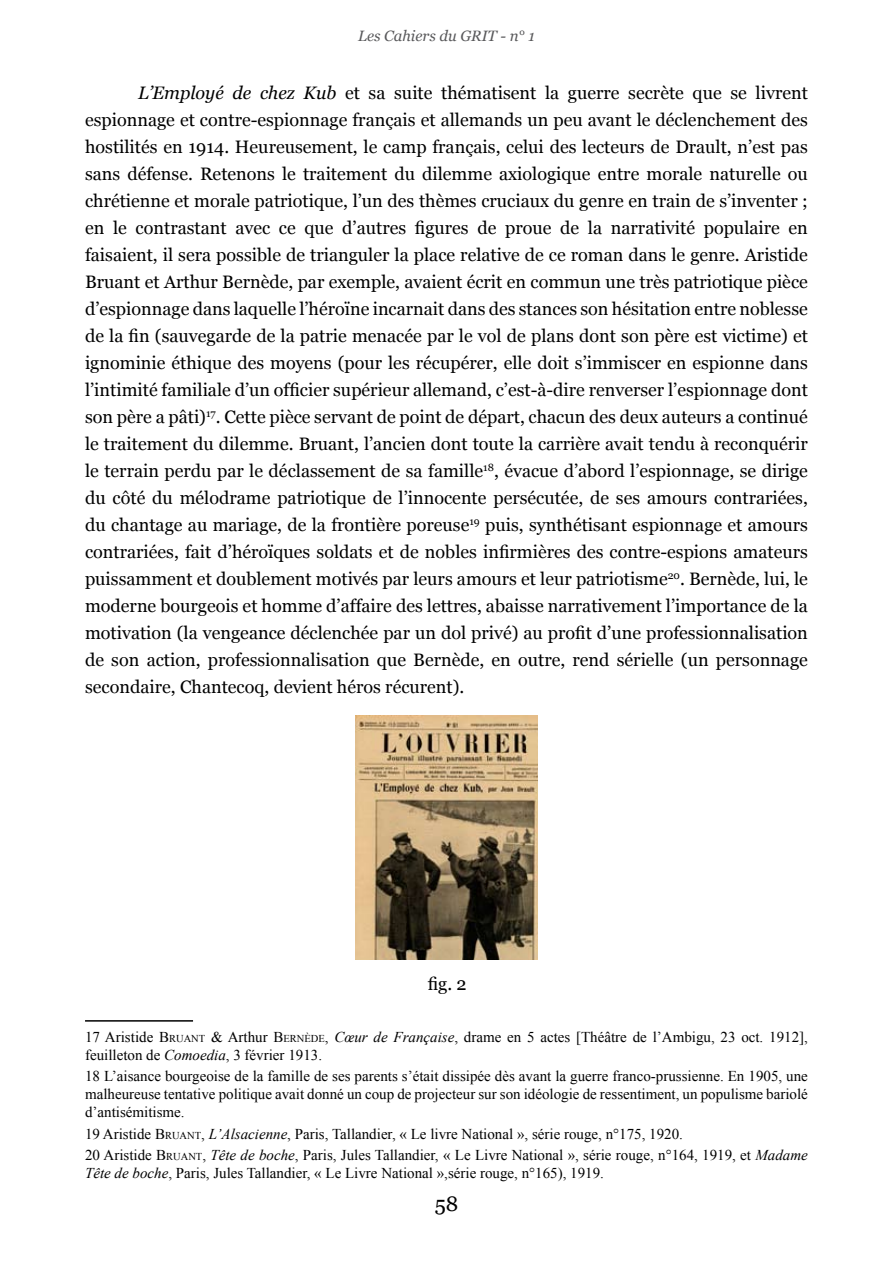
<style>
.page{position:relative;width:893px;height:1263px;background:#fff}
.page>*{position:absolute;margin:0;border:0;box-sizing:border-box;transform-origin:0 0}
.t1{font:21px "Georgia";color:#000}
.t2{font:18px/27px "Georgia";color:#000;text-align:justify}
.t3{font:15px/18px "Times New Roman";color:#000}
.t4{font:italic 15px "Georgia";color:#58585a}
.s1{font-style:italic}
.s2{font-style:inherit}
.s3{font-size:10.5px}
</style>
<div class="page">
<hr style="left:85px;top:1020px;width:108px;height:2px;background:#000">
<img style="left:356px;top:716px;width:181px;height:244px">
<p class="t4" style="left:358px;top:26px;width:178px">Les Cahiers du GRIT - n° 1</p>
<p class="t2" style="left:85px;top:79px;width:724px;text-indent:53px"><span class="s1">L’Employé de chez Kub</span> et sa suite thématisent la guerre secrète que se livrent espionnage et contre-espionnage français et allemands un peu avant le déclenchement des hostilités en 1914. Heureusement, le camp français, celui des lecteurs de Drault, n’est pas sans défense. Retenons le traitement du dilemme axiologique entre morale naturelle ou chrétienne et morale patriotique, l’un des thèmes cruciaux du genre en train de s’inventer ; en le contrastant avec ce que d’autres figures de proue de la narrativité populaire en faisaient, il sera possible de trianguler la place relative de ce roman dans le genre. Aristide Bruant et Arthur Bernède, par exemple, avaient écrit en commun une très patriotique pièce d’espionnage dans laquelle l’héroïne incarnait dans des stances son hésitation entre noblesse de la fin (sauvegarde de la patrie menacée par le vol de plans dont son père est victime) et ignominie éthique des moyens (pour les récupérer, elle doit s’immiscer en espionne dans l’intimité familiale d’un officier supérieur allemand, c’est-à-dire renverser l’espionnage dont son père a pâti)<sup>17</sup>. Cette pièce servant de point de départ, chacun des deux auteurs a continué le traitement du dilemme. Bruant, l’ancien dont toute la carrière avait tendu à reconquérir le terrain perdu par le déclassement de sa famille<sup>18</sup>, évacue d’abord l’espionnage, se dirige du côté du mélodrame patriotique de l’innocente persécutée, de ses amours contrariées, du chantage au mariage, de la frontière poreuse<sup>19</sup> puis, synthétisant espionnage et amours contrariées, fait d’héroïques soldats et de nobles infirmières des contre-espions amateurs puissamment et doublement motivés par leurs amours et leur patriotisme<sup>20</sup>. Bernède, lui, le moderne bourgeois et homme d’affaire des lettres, abaisse narrativement l’importance de la motivation (la vengeance déclenchée par un dol privé) au profit d’une professionnalisation de son action, professionnalisation que Bernède, en outre, rend sérielle (un personnage secondaire, Chantecoq, devient héros récurent).</p>
<p class="t2" style="left:428px;top:970px;width:40px">fig. 2</p>
<p class="t3" style="left:85px;top:1028px;width:724px">17 Aristide <span class="s2">B</span><span class="s3">RUANT</span> &amp; Arthur <span class="s2">B</span><span class="s3">ERNÈDE</span><span class="s2">,</span> <span class="s1">Cœur de Française</span>, drame en 5 actes [Théâtre de l’Ambigu, 23 oct. 1912], feuilleton de <span class="s1">Comoedia</span>, 3 février 1913.</p>
<p class="t3" style="left:85px;top:1067px;width:724px;text-align:justify">18 L’aisance bourgeoise de la famille de ses parents s’était dissipée dès avant la guerre franco-prussienne. En 1905, une malheureuse tentative politique avait donné un coup de projecteur sur son idéologie de ressentiment, un populisme bariolé d’antisémitisme.</p>
<p class="t3" style="left:85px;top:1123px;width:724px;line-height:21.3px">19 Aristide <span class="s2">B</span><span class="s3">RUANT</span>, <span class="s1">L’Alsacienne</span>, Paris, Tallandier, « Le livre National », série rouge, n°175, 1920.<br>20 Aristide <span class="s2">B</span><span class="s3">RUANT</span>, <span class="s1">Tête de boche</span>, Paris, Jules Tallandier, « Le Livre National », série rouge, n°164, 1919, et <span class="s1">Madame</span></p>
<p class="t3" style="left:85px;top:1164px;width:520px"><span class="s1">Tête de boche</span>, Paris, Jules Tallandier, « Le Livre National »,série rouge, n°165), 1919.</p>
<p class="t1" style="left:435px;top:1191px;width:25px">58</p>
</div>
